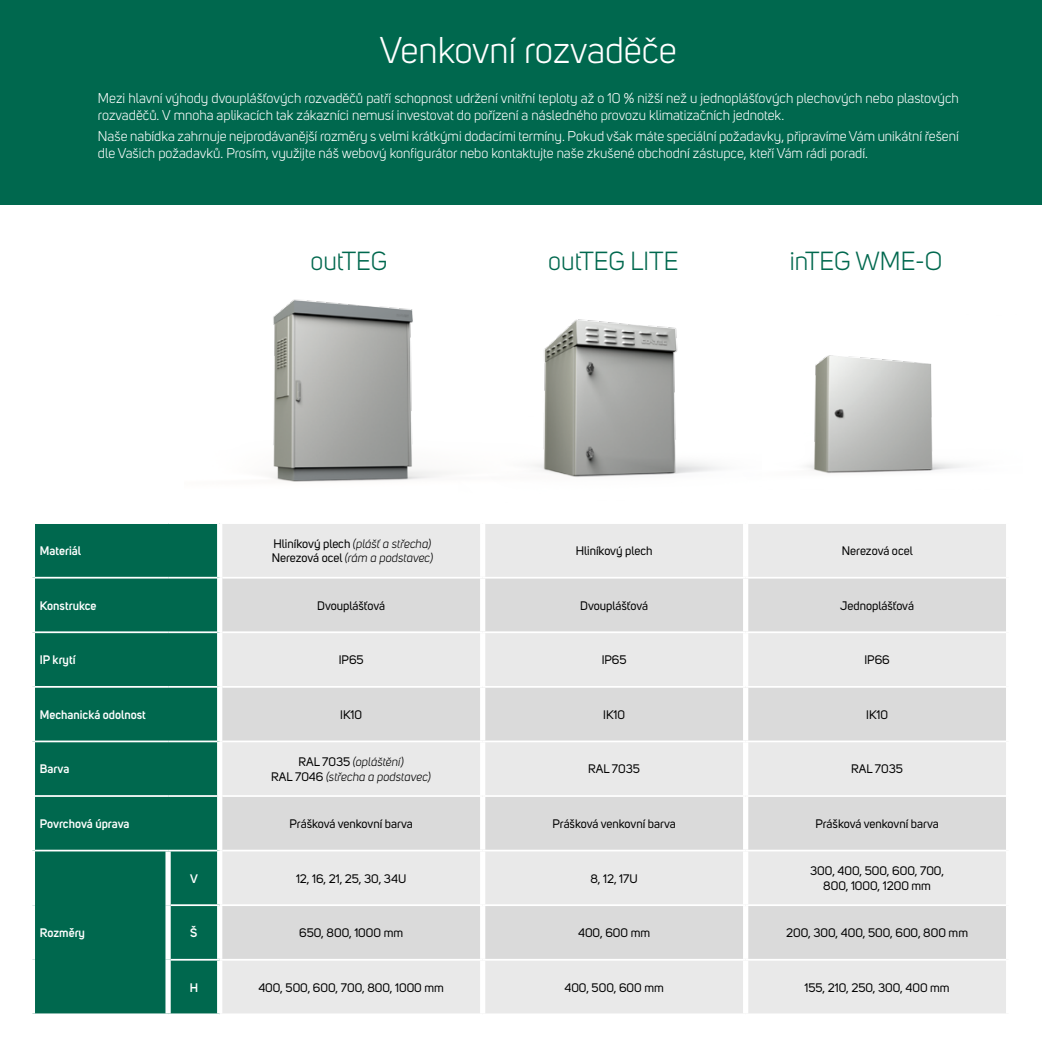
<style>
.page{position:relative;width:1042px;height:1042px;background:#fff}
.page>*{position:absolute;margin:0;border:0;box-sizing:border-box;transform-origin:0 0}
.t1{font:36.75px "Uni Sans";color:#fff}
.t2{font:25.9px "Uni Sans";color:#00684e}
.t3{font:14px/16.8px "Uni Sans";color:#fff}
.t4{font:12.25px/14.7px "Uni Sans";color:#000;text-align:center}
.t5{font:italic 12.25px/14.7px "Uni Sans";color:#000}
.t6{font:600 12.25px "Uni Sans";color:#fff}
.s1{font-style:normal}
</style>
<div class="page">
<img style="left:271px;top:299px;width:176px;height:183px">
<img style="left:533px;top:319px;width:142px;height:158px">
<img style="left:675px;top:328px;width:288px;height:146px">
<div style="left:35px;top:524px;width:182px;height:489px;background:#00684e"></div>
<div style="left:222px;top:524px;width:784px;height:489px;background:#e9e9e9"></div>
<svg style="left:222px;top:578px;width:784px;height:381px;background:#e0e0e0"></svg>
<hr style="left:35px;top:577px;width:133px;height:1px;background:#fff">
<hr style="left:168px;top:577px;width:49px;height:1px;background:#fff">
<hr style="left:35px;top:631px;width:133px;height:2px;background:#fff">
<hr style="left:168px;top:631px;width:49px;height:2px;background:#fff">
<hr style="left:35px;top:686px;width:133px;height:2px;background:#fff">
<hr style="left:168px;top:686px;width:49px;height:2px;background:#fff">
<hr style="left:35px;top:740px;width:133px;height:2px;background:#fff">
<hr style="left:168px;top:740px;width:49px;height:2px;background:#fff">
<hr style="left:35px;top:795px;width:133px;height:2px;background:#fff">
<hr style="left:168px;top:795px;width:49px;height:2px;background:#fff">
<hr style="left:35px;top:850px;width:133px;height:1px;background:#fff">
<hr style="left:168px;top:850px;width:49px;height:1px;background:#fff">
<hr style="left:222px;top:577px;width:261px;height:1px;background:#fff">
<hr style="left:483px;top:577px;width:262px;height:1px;background:#fff">
<hr style="left:745px;top:577px;width:261px;height:1px;background:#fff">
<hr style="left:222px;top:631px;width:261px;height:2px;background:#fff">
<hr style="left:483px;top:631px;width:262px;height:2px;background:#fff">
<hr style="left:745px;top:631px;width:261px;height:2px;background:#fff">
<hr style="left:222px;top:686px;width:261px;height:2px;background:#fff">
<hr style="left:483px;top:686px;width:262px;height:2px;background:#fff">
<hr style="left:745px;top:686px;width:261px;height:2px;background:#fff">
<hr style="left:222px;top:740px;width:261px;height:2px;background:#fff">
<hr style="left:483px;top:740px;width:262px;height:2px;background:#fff">
<hr style="left:745px;top:740px;width:261px;height:2px;background:#fff">
<hr style="left:222px;top:795px;width:261px;height:2px;background:#fff">
<hr style="left:483px;top:795px;width:262px;height:2px;background:#fff">
<hr style="left:745px;top:795px;width:261px;height:2px;background:#fff">
<hr style="left:222px;top:850px;width:261px;height:1px;background:#fff">
<hr style="left:483px;top:850px;width:262px;height:1px;background:#fff">
<hr style="left:745px;top:850px;width:261px;height:1px;background:#fff">
<hr style="left:171px;top:904px;width:49px;height:2px;background:#fff">
<hr style="left:220px;top:904px;width:263px;height:2px;background:#fff">
<hr style="left:483px;top:904px;width:262px;height:2px;background:#fff">
<hr style="left:745px;top:904px;width:261px;height:2px;background:#fff">
<hr style="left:171px;top:959px;width:49px;height:1px;background:#fff">
<hr style="left:220px;top:959px;width:263px;height:1px;background:#fff">
<hr style="left:483px;top:959px;width:262px;height:1px;background:#fff">
<hr style="left:745px;top:959px;width:261px;height:1px;background:#fff">
<div style="left:480px;top:524px;width:5px;height:53px;background:#fff"></div>
<div style="left:743px;top:524px;width:5px;height:53px;background:#fff"></div>
<div style="left:480px;top:578px;width:5px;height:53px;background:#fff"></div>
<div style="left:743px;top:578px;width:5px;height:53px;background:#fff"></div>
<div style="left:480px;top:633px;width:5px;height:53px;background:#fff"></div>
<div style="left:743px;top:633px;width:5px;height:53px;background:#fff"></div>
<div style="left:480px;top:688px;width:5px;height:52px;background:#fff"></div>
<div style="left:743px;top:688px;width:5px;height:52px;background:#fff"></div>
<div style="left:480px;top:742px;width:5px;height:53px;background:#fff"></div>
<div style="left:743px;top:742px;width:5px;height:53px;background:#fff"></div>
<div style="left:480px;top:797px;width:5px;height:53px;background:#fff"></div>
<div style="left:743px;top:797px;width:5px;height:53px;background:#fff"></div>
<div style="left:165px;top:851px;width:6px;height:54px;background:#fff"></div>
<div style="left:480px;top:851px;width:5px;height:53px;background:#fff"></div>
<div style="left:743px;top:851px;width:5px;height:53px;background:#fff"></div>
<div style="left:165px;top:905px;width:6px;height:55px;background:#fff"></div>
<div style="left:480px;top:906px;width:5px;height:53px;background:#fff"></div>
<div style="left:743px;top:906px;width:5px;height:53px;background:#fff"></div>
<div style="left:165px;top:960px;width:6px;height:53px;background:#fff"></div>
<div style="left:480px;top:960px;width:5px;height:53px;background:#fff"></div>
<div style="left:743px;top:960px;width:5px;height:53px;background:#fff"></div>
<div style="left:0;top:0;width:1042px;height:204px;background:#00684e"></div>
<h1 class="t1" style="left:380px;top:29px;width:298px">Venkovní rozvaděče</h1>
<p class="t3" style="left:98px;top:90px;width:862px">Mezi hlavní výhody dvouplášťových rozvaděčů patří schopnost udržení vnitřní teploty až o 10 % nižší než u jednoplášťových plechových nebo plastových rozvaděčů. V mnoha aplikacích tak zákazníci nemusí investovat do pořízení a následného provozu klimatizačních jednotek.</p>
<p class="t3" style="left:98px;top:128px;width:862px">Naše nabídka zahrnuje nejprodávanější rozměry s velmi krátkými dodacími termíny. Pokud však máte speciální požadavky, připravíme Vám unikátní řešení dle Vašich požadavků. Prosím, využijte náš webový konfigurátor nebo kontaktujte naše zkušené obchodní zástupce, kteří Vám rádi poradí.</p>
<h2 class="t2" style="left:311px;top:246px;width:78px">outTEG</h2>
<h2 class="t2" style="left:548px;top:246px;width:132px">outTEG LITE</h2>
<h2 class="t2" style="left:790px;top:246px;width:154px">inTEG WME-O</h2>
<p class="t6" style="left:40px;top:543px;width:43px">Materiál</p>
<p class="t5" style="left:272px;top:536px;width:163px"><span class="s1">Hliníkový plech</span> (plášť a střecha)<br><span class="s1">Nerezová ocel</span> (rám a podstavec)</p>
<p class="t4" style="left:576px;top:543px;width:78px">Hliníkový plech</p>
<p class="t4" style="left:842px;top:543px;width:72px">Nerezová ocel</p>
<p class="t6" style="left:40px;top:598px;width:58px">Konstrukce</p>
<p class="t4" style="left:317px;top:598px;width:69px">Dvouplášťová</p>
<p class="t4" style="left:580px;top:598px;width:69px">Dvouplášťová</p>
<p class="t4" style="left:840px;top:598px;width:75px">Jednoplášťová</p>
<p class="t6" style="left:40px;top:652px;width:37px">IP krytí</p>
<p class="t4" style="left:339px;top:653px;width:26px">IP65</p>
<p class="t4" style="left:602px;top:653px;width:26px">IP65</p>
<p class="t4" style="left:864px;top:653px;width:27px">IP66</p>
<p class="t6" style="left:40px;top:707px;width:107px">Mechanická odolnost</p>
<p class="t4" style="left:340px;top:707px;width:23px">IK10</p>
<p class="t4" style="left:603px;top:707px;width:23px">IK10</p>
<p class="t4" style="left:866px;top:707px;width:23px">IK10</p>
<p class="t6" style="left:40px;top:762px;width:31px">Barva</p>
<p class="t5" style="left:271px;top:754px;width:161px;text-align:center"><span class="s1">RAL 7035</span> (opláštění)<br><span class="s1">RAL 7046</span> (střecha a podstavec)</p>
<p class="t4" style="left:588px;top:762px;width:53px">RAL 7035</p>
<p class="t4" style="left:851px;top:762px;width:53px">RAL 7035</p>
<p class="t6" style="left:40px;top:816px;width:91px">Povrchová úprava</p>
<p class="t4" style="left:290px;top:816px;width:125px">Prášková venkovní barva</p>
<p class="t4" style="left:552px;top:816px;width:125px">Prášková venkovní barva</p>
<p class="t4" style="left:815px;top:816px;width:125px">Prášková venkovní barva</p>
<p class="t6" style="left:40px;top:925px;width:47px">Rozměry</p>
<p class="t6" style="left:190px;top:871px;width:9px">V</p>
<p class="t4" style="left:296px;top:871px;width:112px">12, 16, 21, 25, 30, 34U</p>
<p class="t4" style="left:590px;top:871px;width:49px">8, 12, 17U</p>
<p class="t4" style="left:810px;top:863px;width:135px">300, 400, 500, 600, 700,<br>800, 1000, 1200 mm</p>
<p class="t6" style="left:190px;top:925px;width:9px">Š</p>
<p class="t4" style="left:299px;top:925px;width:105px">650, 800, 1000 mm</p>
<p class="t4" style="left:578px;top:925px;width:74px">400, 600 mm</p>
<p class="t4" style="left:786px;top:925px;width:183px">200, 300, 400, 500, 600, 800 mm</p>
<p class="t6" style="left:190px;top:980px;width:10px">H</p>
<p class="t4" style="left:258px;top:980px;width:187px">400, 500, 600, 700, 800, 1000 mm</p>
<p class="t4" style="left:564px;top:980px;width:101px">400, 500, 600 mm</p>
<p class="t4" style="left:804px;top:980px;width:147px">155, 210, 250, 300, 400 mm</p>
</div>
